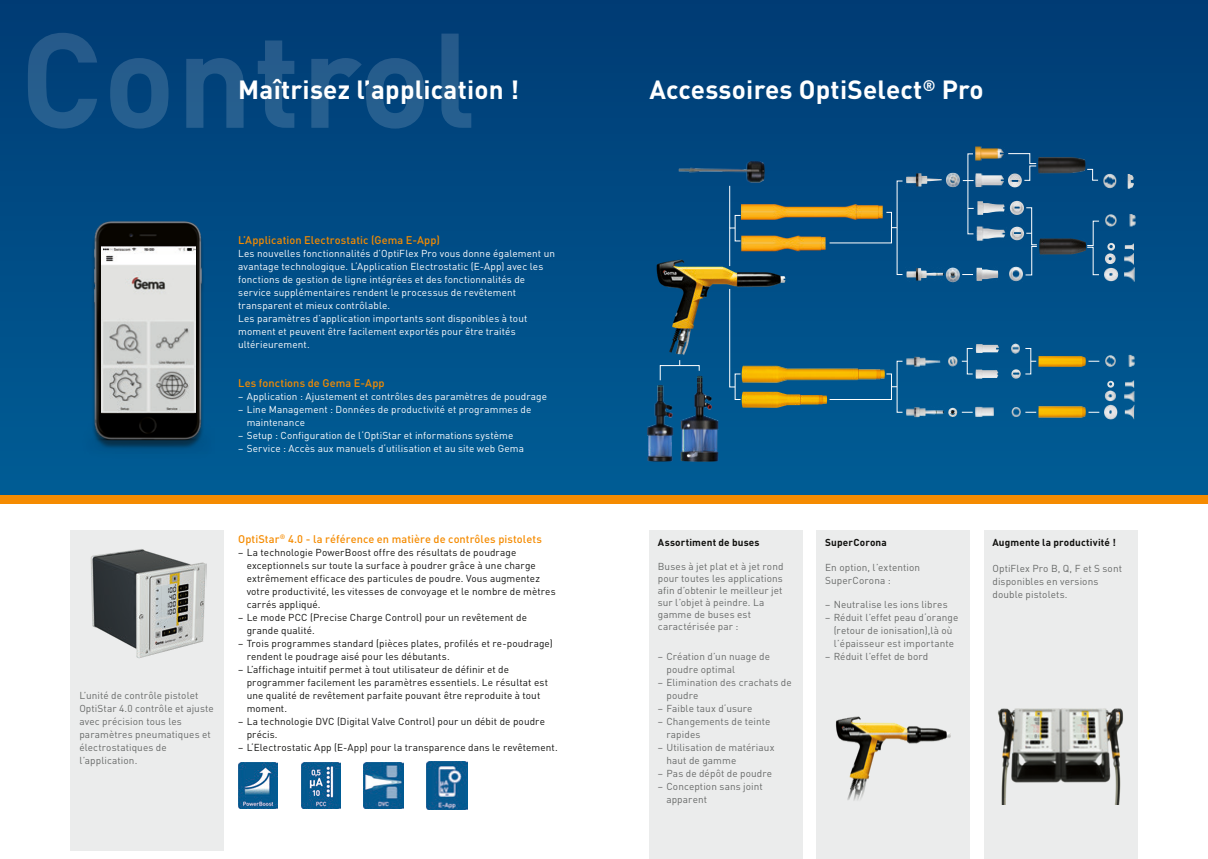
<style>
.page{position:relative;width:1208px;height:859px;background:#fff}
.page>*{position:absolute;margin:0;border:0;box-sizing:border-box;transform-origin:0 0}
.t1{font:700 132.3px "DIN Pro";letter-spacing:.01em;color:#fff}
.Haupttitel_Weiss_Bol{font:700 26px "DIN Pro";letter-spacing:.01em;color:#fff}
.Untertitel_Orange_Me{font:500 11px "DIN Pro";letter-spacing:.005em;color:#f58b00}
.t2{font:10px/13px "DIN Pro";letter-spacing:.01em;color:#11110f}
.Box_Text_Grau_Regula{font:10px/13px "DIN Pro";letter-spacing:.01em;color:#676968}
.Text_Weiss_Regular_1{font:10px/13px "DIN Pro";letter-spacing:.01em;color:#fff}
.Box_Untertitel_Schwa{font:700 10px "DIN Pro";letter-spacing:.015em;color:#11110f}
</style>
<div class="page">
<div style="left:595px;top:0;width:613px;height:500px;background:linear-gradient(to bottom,#003c74,#015e96)"></div>
<div style="left:0;top:0;width:612px;height:500px;background:linear-gradient(to bottom,#003c75,#005d96)"></div>
<div style="left:595px;top:495px;width:613px;height:9px;background:#f58b00"></div>
<div style="left:0;top:495px;width:612px;height:9px;background:#f58b00"></div>
<div style="left:81px;top:224px;width:135px;height:238px;background:#005992"></div>
<img style="left:78px;top:215px;width:137px;height:239px">
<img style="left:102px;top:247px;width:93px;height:166px">
<div style="left:71px;top:530px;width:153px;height:320px;background:#ebecec"></div>
<img style="left:301px;top:762px;width:40px;height:47px">
<img style="left:364px;top:762px;width:39px;height:47px">
<img style="left:427px;top:762px;width:40px;height:47px">
<img style="left:238px;top:762px;width:40px;height:47px">
<div style="left:649px;top:530px;width:153px;height:329px;background:#ebecec"></div>
<div style="left:816px;top:530px;width:153px;height:329px;background:#ebecec"></div>
<div style="left:984px;top:530px;width:153px;height:329px;background:#ebecec"></div>
<img style="left:835px;top:716px;width:116px;height:85px">
<img style="left:90px;top:549px;width:117px;height:109px">
<img style="left:998px;top:708px;width:125px;height:96px">
<img style="left:975px;top:343px;width:24px;height:11px">
<img style="left:975px;top:368px;width:23px;height:12px">
<img style="left:905px;top:356px;width:35px;height:11px">
<svg style="left:1010px;top:369px;width:11px;height:11px"></svg>
<svg style="left:1010px;top:344px;width:10px;height:10px"></svg>
<img style="left:1036px;top:354px;width:51px;height:15px">
<img style="left:974px;top:407px;width:20px;height:11px">
<img style="left:1036px;top:405px;width:51px;height:15px">
<img style="left:905px;top:407px;width:39px;height:10px">
<svg style="left:1126px;top:355px;width:9px;height:13px"></svg>
<img style="left:1102px;top:355px;width:15px;height:13px">
<img style="left:739px;top:388px;width:149px;height:25px">
<img style="left:739px;top:361px;width:148px;height:27px">
<svg style="left:947px;top:407px;width:25px;height:11px"></svg>
<svg style="left:1010px;top:407px;width:26px;height:10px"></svg>
<svg style="left:947px;top:356px;width:20px;height:11px"></svg>
<svg style="left:729px;top:228px;width:6px;height:10px"></svg>
<svg style="left:829px;top:373px;width:68px;height:27px;background:#3e707a"></svg>
<img style="left:1124px;top:405px;width:11px;height:14px">
<svg style="left:1123px;top:380px;width:12px;height:22px"></svg>
<svg style="left:1104px;top:380px;width:12px;height:22px"></svg>
<img style="left:1103px;top:405px;width:14px;height:14px">
<img style="left:678px;top:160px;width:89px;height:23px">
<img style="left:680px;top:376px;width:38px;height:85px">
<img style="left:646px;top:384px;width:28px;height:79px">
<svg style="left:660px;top:365px;width:39px;height:16px"></svg>
<img style="left:649px;top:238px;width:147px;height:127px">
<img style="left:741px;top:205px;width:141px;height:15px">
<img style="left:739px;top:235px;width:88px;height:16px">
<svg style="left:829px;top:212px;width:68px;height:31px;background:#316077"></svg>
<svg style="left:729px;top:288px;width:6px;height:99px"></svg>
<hr style="left:729px;top:186px;width:1px;height:42px;background:#fff">
<img style="left:904px;top:172px;width:56px;height:17px">
<img style="left:975px;top:266px;width:24px;height:17px">
<img style="left:905px;top:266px;width:55px;height:17px">
<img style="left:1008px;top:267px;width:15px;height:15px">
<img style="left:1038px;top:237px;width:48px;height:19px">
<svg style="left:1127px;top:214px;width:8px;height:13px"></svg>
<img style="left:1103px;top:214px;width:15px;height:13px">
<img style="left:1122px;top:174px;width:13px;height:15px">
<img style="left:1102px;top:174px;width:15px;height:14px">
<img style="left:1037px;top:156px;width:49px;height:20px">
<img style="left:976px;top:200px;width:30px;height:17px">
<img style="left:976px;top:225px;width:30px;height:17px">
<img style="left:1009px;top:200px;width:15px;height:16px">
<img style="left:1007px;top:181px;width:16px;height:6px">
<img style="left:1009px;top:226px;width:15px;height:15px">
<img style="left:974px;top:172px;width:31px;height:17px">
<img style="left:1124px;top:267px;width:11px;height:15px">
<svg style="left:1123px;top:242px;width:12px;height:23px"></svg>
<img style="left:1103px;top:267px;width:15px;height:15px">
<svg style="left:1007px;top:153px;width:29px;height:28px"></svg>
<svg style="left:1086px;top:169px;width:12px;height:12px"></svg>
<img style="left:975px;top:147px;width:30px;height:14px">
<svg style="left:1086px;top:221px;width:30px;height:54px;background:#286796"></svg>
<svg style="left:962px;top:153px;width:12px;height:81px"></svg>
<svg style="left:1025px;top:207px;width:12px;height:68px"></svg>
<h1 class="t1" style="left:20px;top:-30px;width:457px">Control</h1>
<p class="Haupttitel_Weiss_Bol" style="left:238px;top:68px;width:282px">Maîtrisez l’application !</p>
<p class="Untertitel_Orange_Me" style="left:238px;top:231px;width:203px">L’Application Electrostatic (Gema E-App)</p>
<p class="Text_Weiss_Regular_1" style="left:238px;top:246px;width:318px">Les nouvelles fonctionnalités d’OptiFlex Pro vous donne également un avantage technologique. L‘Application Electrostatic (E-App) avec les fonctions de gestion de ligne intégrées et des fonctionnalités de service supplémentaires rendent le processus de revêtement transparent et mieux contrôlable.</p>
<p class="Text_Weiss_Regular_1" style="left:238px;top:311px;width:291px">Les paramètres d’application importants sont disponibles à tout moment et peuvent être facilement exportés pour être traités ultérieurement.</p>
<p class="Untertitel_Orange_Me" style="left:238px;top:374px;width:148px">Les fonctions de Gema E-App</p>
<p class="Text_Weiss_Regular_1" style="left:238px;top:389px;width:310px">– Application : Ajustement et contrôles des paramètres de poudrage</p>
<p class="Text_Weiss_Regular_1" style="left:247px;top:402px;width:286px;text-indent:-9px">– Line Management : Données de productivité et programmes de maintenance</p>
<p class="Text_Weiss_Regular_1" style="left:238px;top:428px;width:277px">– Setup : Configuration de l‘OptiStar et informations système</p>
<p class="Text_Weiss_Regular_1" style="left:238px;top:441px;width:287px">– Service : Accès aux manuels d‘utilisation et au site web Gema</p>
<p class="Box_Text_Grau_Regula" style="left:79px;top:688px;width:136px">L’unité de contrôle pistolet<br>OptiStar 4.0 contrôle et ajuste avec précision tous les paramètres pneumatiques et électrostatiques de l’application.</p>
<p class="Untertitel_Orange_Me" style="left:238px;top:530px;width:305px">OptiStar<sup>®</sup> 4.0 - la référence en matière de contrôles pistolets</p>
<p class="t2" style="left:247px;top:545px;width:310px;text-indent:-9px">– La technologie PowerBoost offre des résultats de poudrage exceptionnels sur toute la surface à poudrer grâce à une charge extrêmement efficace des particules de poudre. Vous augmentez votre productivité, les vitesses de convoyage et le nombre de mètres carrés appliqué.</p>
<p class="t2" style="left:247px;top:610px;width:282px;text-indent:-9px">– Le mode PCC (Precise Charge Control) pour un revêtement de grande qualité.</p>
<p class="t2" style="left:247px;top:636px;width:308px;text-indent:-9px">– Trois programmes standard (pièces plates, profilés et re-poudrage) rendent le poudrage aisé pour les débutants.</p>
<p class="t2" style="left:247px;top:662px;width:303px;text-indent:-9px">– L’affichage intuitif permet à tout utilisateur de définir et de programmer facilement les paramètres essentiels. Le résultat est une qualité de revêtement parfaite pouvant être reproduite à tout moment.</p>
<p class="t2" style="left:247px;top:714px;width:300px;text-indent:-9px">– La technologie DVC (Digital Valve Control) pour un débit de poudre précis.</p>
<p class="t2" style="left:238px;top:740px;width:321px">– L‘Electrostatic App (E-App) pour la transparence dans le revêtement.</p>
<p class="Haupttitel_Weiss_Bol" style="left:649px;top:68px;width:336px">Accessoires OptiSelect<sup>®</sup> Pro</p>
<p class="Box_Untertitel_Schwa" style="left:658px;top:534px;width:103px">Assortiment de buses</p>
<p class="Box_Text_Grau_Regula" style="left:658px;top:559px;width:127px;line-height:12px">Buses à jet plat et à jet rond pour toutes les applications afin d’obtenir le meilleur jet sur l’objet à peindre. La gamme de buses est caractérisée par :</p>
<p class="Box_Text_Grau_Regula" style="left:666px;top:649px;width:105px;text-indent:-9px">– Création d’un nuage de poudre optimal</p>
<p class="Box_Text_Grau_Regula" style="left:666px;top:675px;width:127px;text-indent:-9px">– Elimination des crachats de poudre</p>
<p class="Box_Text_Grau_Regula" style="left:658px;top:701px;width:96px">– Faible taux d‘usure</p>
<p class="Box_Text_Grau_Regula" style="left:666px;top:714px;width:106px;text-indent:-9px">– Changements de teinte rapides</p>
<p class="Box_Text_Grau_Regula" style="left:666px;top:740px;width:110px;text-indent:-9px">– Utilisation de matériaux haut de gamme</p>
<p class="Box_Text_Grau_Regula" style="left:658px;top:766px;width:116px">– Pas de dépôt de poudre</p>
<p class="Box_Text_Grau_Regula" style="left:666px;top:779px;width:98px;text-indent:-9px">– Conception sans joint apparent</p>
<p class="Box_Untertitel_Schwa" style="left:825px;top:534px;width:63px">SuperCorona</p>
<p class="Box_Text_Grau_Regula" style="left:825px;top:560px;width:96px">En option, l’extention<br>SuperCorona :</p>
<p class="Box_Text_Grau_Regula" style="left:825px;top:597px;width:124px">– Neutralise les ions libres</p>
<p class="Box_Text_Grau_Regula" style="left:825px;top:610px;width:135px;text-align:center">– Réduit l’effet peau d‘orange (retour de ionisation),là où l’épaisseur est importante</p>
<p class="Box_Text_Grau_Regula" style="left:825px;top:649px;width:105px">– Réduit l’effet de bord</p>
<p class="Box_Untertitel_Schwa" style="left:992px;top:534px;width:125px">Augmente la productivité !</p>
<p class="Box_Text_Grau_Regula" style="left:992px;top:561px;width:131px">OptiFlex Pro B, Q, F et S sont disponibles en versions double pistolets.</p>
</div>
